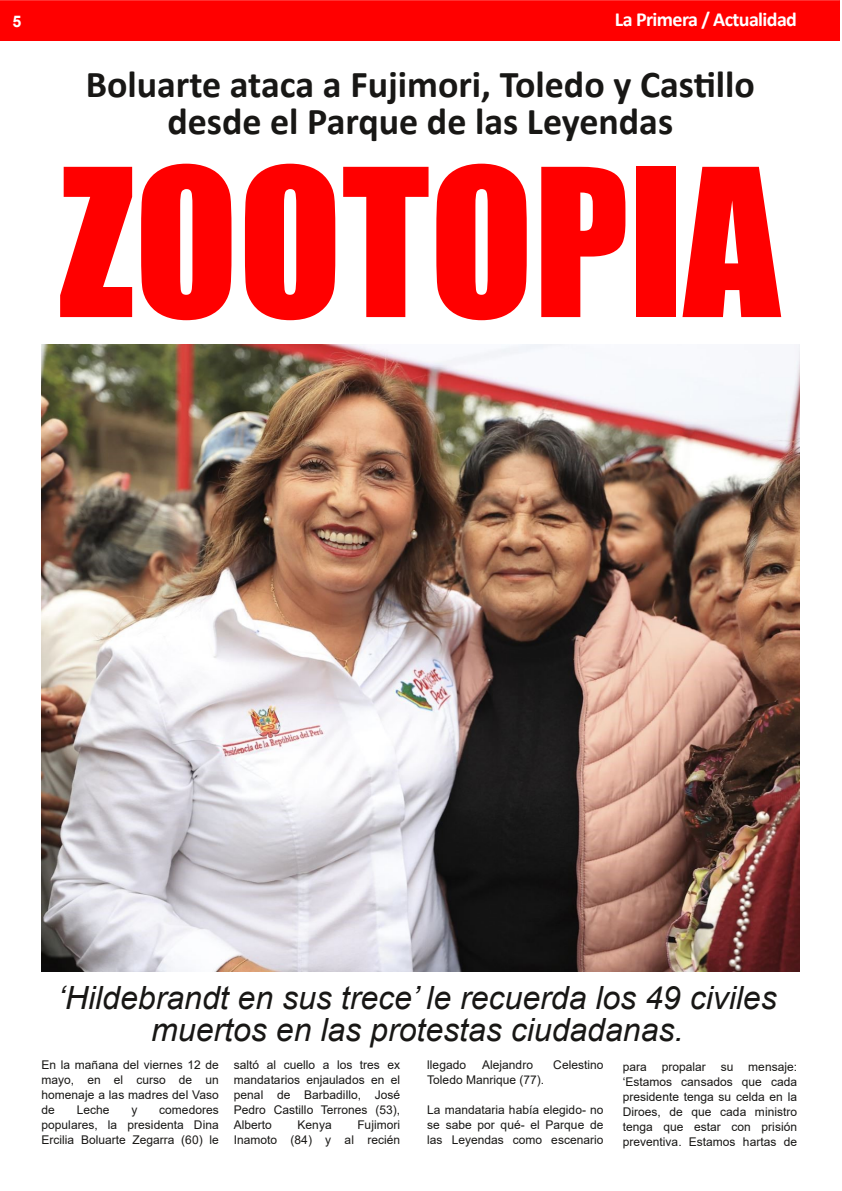
<style>
.page{position:relative;width:842px;height:1191px;background:#fff}
.page>*{position:absolute;margin:0;border:0;box-sizing:border-box;transform-origin:0 0}
.t1{font:190px "Impact";color:#f00}
.t2{font:700 38px/37px "Calibri";color:#181715;text-align:center}
.t3{font:italic 32px/32px "Arial";color:#181715;text-align:center}
.t4{font:700 20px "Calibri";letter-spacing:-.03em;color:#fff}
.t5{font:700 16px "Arial";color:#fff}
.t6{font:12px/15px "Arial";color:#181715;text-align:justify}
</style>
<div class="page">
<div style="left:0;top:0;width:840px;height:41px;background:#f00"></div>
<img style="left:41px;top:345px;width:758px;height:627px">
<h3 class="t5" style="left:12px;top:12px;width:10px">5</h3>
<h3 class="t4" style="left:615px;top:11px;width:184px">La Primera / Actualidad</h3>
<h2 class="t2" style="left:86px;top:69px;width:671px">Boluarte ataca a Fujimori, Toledo y Castillo desde el Parque de las Leyendas</h2>
<h1 class="t1" style="left:59px;top:125px;width:722px">ZOOTOPIA</h1>
<h3 class="t3" style="left:58px;top:982px;width:720px">‘Hildebrandt en sus trece’ le recuerda los 49 civiles muertos en las protestas ciudadanas.</h3>
<p class="t6" style="left:42px;top:1057px;width:179px">En la mañana del viernes 12 de mayo, en el curso de un homenaje a las madres del Vaso de</p>
<p class="t6" style="left:42px;top:1102px;width:179px;text-indent:118px">comedores populares, la presidenta Dina Ercilia Boluarte Zegarra (60) le</p>
<p class="t6" style="left:77px;top:1102px;width:34px">Leche</p>
<p class="t6" style="left:131px;top:1102px;width:7px">y</p>
<p class="t6" style="left:234px;top:1057px;width:168px">saltó al cuello a los tres ex mandatarios enjaulados en el penal de Barbadillo, José Pedro Castillo Terrones (53), Alberto</p>
<p class="t6" style="left:234px;top:1117px;width:168px;text-align:right">Fujimori<br>Inamoto (84) y al recién</p>
<p class="t6" style="left:298px;top:1117px;width:36px">Kenya</p>
<p class="t6" style="left:427px;top:1057px;width:40px">llegado</p>
<p class="t6" style="left:482px;top:1057px;width:52px">Alejandro</p>
<p class="t6" style="left:553px;top:1057px;width:52px">Celestino</p>
<p class="t6" style="left:427px;top:1072px;width:119px">Toledo Manrique (77).</p>
<p class="t6" style="left:427px;top:1102px;width:178px">La mandataria había elegido- no se sabe por qué- el Parque de las Leyendas como escenario</p>
<p class="t6" style="left:623px;top:1059px;width:176px">para propalar su mensaje: ‘Estamos cansados que cada presidente tenga su celda en la Diroes, de que cada ministro tenga que estar con prisión preventiva. Estamos hartas de</p>
</div>
